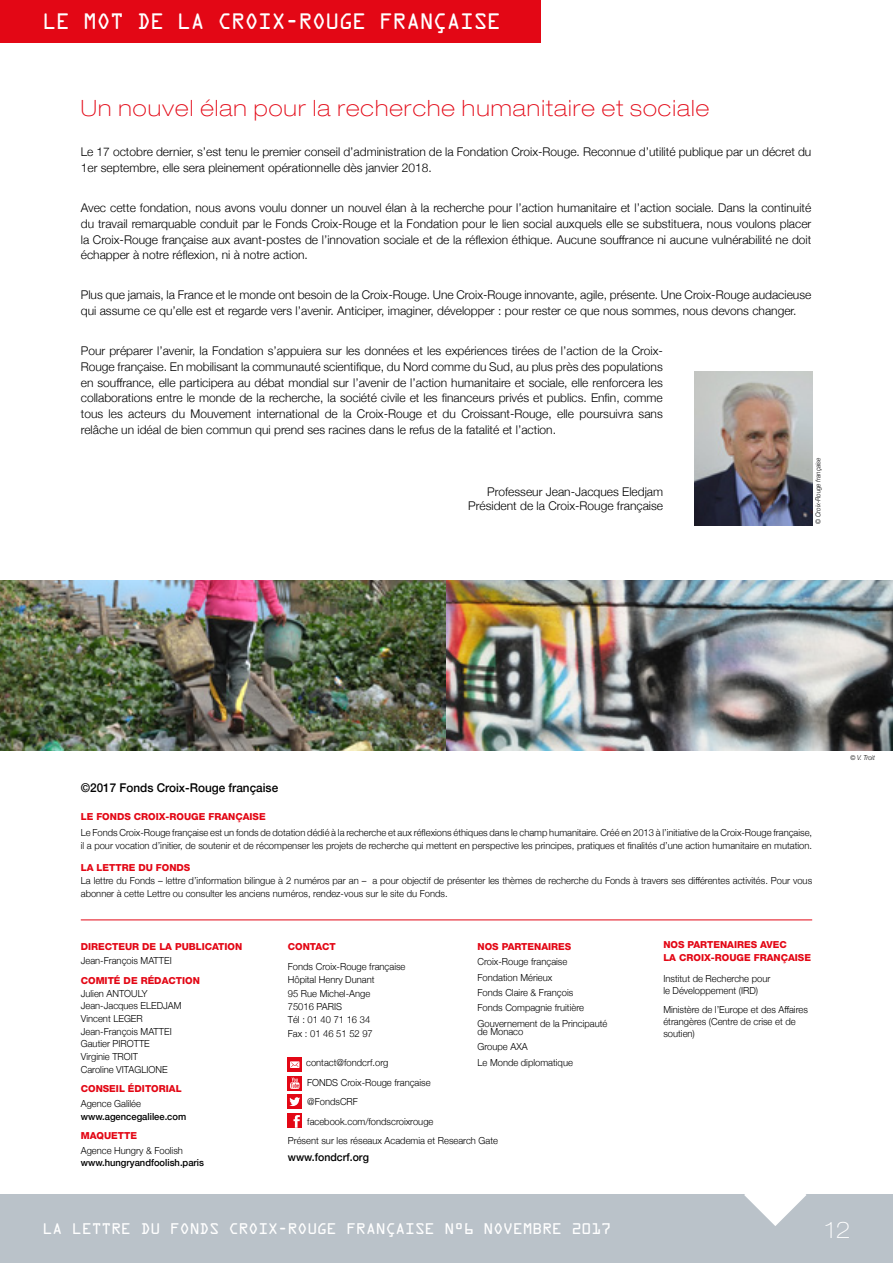
<style>
.page{position:relative;width:893px;height:1263px;background:#fff}
.page>*{position:absolute;margin:0;border:0;box-sizing:border-box;transform-origin:0 0}
.t1{font:100 expanded 22.5px "Helvetica Neue";letter-spacing:.05em;color:#e30715}
.t2{font:100 expanded 22.5px "Helvetica Neue";color:#fff}
.t3{font:20.1px "OCRA Std";letter-spacing:-.05em;color:#fff}
.t4{font:13.95px "OCRA Std";letter-spacing:-.05em;color:#fff;scale:1.05 1}
.t5{font:500 12.15px "Helvetica Neue";color:#000}
.t6{font:300 12px/15.8px "Helvetica Neue";color:#000}
.t7{font:500 10.8px "Helvetica Neue";color:#000}
.t8{font:300 9.75px/12.8px "Helvetica Neue";color:#000}
.t9{font:800 9.75px/13.4px "Helvetica Neue";color:#e30715}
.t10{font:500 9.75px "Helvetica Neue";color:#000}
.t11{font:italic 300 6.75px "Helvetica Neue";color:#000;scale:.93 1}
</style>
<div class="page">
<div style="left:0;top:1195px;width:893px;height:68px;background:#bac2c9"></div>
<hr style="left:81px;top:919px;width:731px;height:1px;background:#e30715">
<div style="left:288px;top:1094px;width:14px;height:15px;background:#e30715"></div>
<svg style="left:288px;top:1076px;width:14px;height:14px"></svg>
<svg style="left:290px;top:1077px;width:9px;height:12px"></svg>
<div style="left:288px;top:1113px;width:14px;height:15px;background:#e30715"></div>
<svg style="left:293px;top:1115px;width:7px;height:13px"></svg>
<svg style="left:289px;top:1097px;width:11px;height:9px"></svg>
<img style="left:0;top:580px;width:893px;height:170px">
<div style="left:0;top:0;width:540px;height:43px;background:#e30715"></div>
<div style="left:288px;top:1057px;width:14px;height:15px;background:#e30715"></div>
<svg style="left:290px;top:1061px;width:9px;height:7px"></svg>
<svg style="left:744px;top:1194px;width:62px;height:32px"></svg>
<img style="left:694px;top:371px;width:118px;height:154px">
<h2 class="t3" style="left:43px;top:13px;width:460px">LE MOT DE LA CROIX-ROUGE FRANÇAISE</h2>
<h1 class="t1" style="left:81px;top:95px;width:630px">Un nouvel élan pour la recherche humanitaire et sociale</h1>
<p class="t6" style="left:81px;top:143px;width:732px">Le 17 octobre dernier, s’est tenu le premier conseil d’administration de la Fondation Croix-Rouge. Reconnue d’utilité publique par un décret du<br>1er septembre, elle sera pleinement opérationnelle dès janvier 2018.</p>
<p class="t6" style="left:81px;top:199px;width:732px;text-align:justify">Avec cette fondation, nous avons voulu donner un nouvel élan à la recherche pour l’action humanitaire et l’action sociale. Dans la continuité du travail remarquable conduit par le Fonds Croix-Rouge et la Fondation pour le lien social auxquels elle se substituera, nous voulons placer la Croix-Rouge française aux avant-postes de l’innovation sociale et de la réflexion éthique. Aucune souffrance ni aucune vulnérabilité ne doit échapper à notre réflexion, ni à notre action.</p>
<p class="t6" style="left:81px;top:286px;width:732px">Plus que jamais, la France et le monde ont besoin de la Croix-Rouge. Une Croix-Rouge innovante, agile, présente. Une Croix-Rouge audacieuse qui assume ce qu’elle est et regarde vers l’avenir. Anticiper, imaginer, développer : pour rester ce que nous sommes, nous devons changer.</p>
<p class="t6" style="left:81px;top:342px;width:584px;text-align:justify">Pour préparer l’avenir, la Fondation s’appuiera sur les données et les expériences tirées de l’action de la Croix-Rouge française. En mobilisant la communauté scientifique, du Nord comme du Sud, au plus près des populations en souffrance, elle participera au débat mondial sur l’avenir de l’action humanitaire et sociale, elle renforcera les collaborations entre le monde de la recherche, la société civile et les financeurs privés et publics. Enfin, comme tous les acteurs du Mouvement international de la Croix-Rouge et du Croissant-Rouge, elle poursuivra sans relâche un idéal de bien commun qui prend ses racines dans le refus de la fatalité et l’action.</p>
<p class="t6" style="left:468px;top:483px;width:196px;line-height:14.2px;text-align:right">Professeur Jean-Jacques Eledjam<br>Président de la Croix-Rouge française</p>
<p class="t11" style="left:813px;top:524px;width:73px;rotate:-90deg">© Croix-Rouge française</p>
<p class="t5" style="left:81px;top:778px;width:199px">©2017 Fonds Croix-Rouge française</p>
<p class="t9" style="left:81px;top:810px;width:186px">LE FONDS CROIX-ROUGE FRANÇAISE</p>
<p class="t8" style="left:81px;top:826px;width:733px">Le Fonds Croix-Rouge française est un fonds de dotation dédié à la recherche et aux réflexions éthiques dans le champ humanitaire. Créé en 2013 à l’initiative de la Croix-Rouge française, il a pour vocation d’initier, de soutenir et de récompenser les projets de recherche qui mettent en perspective les principes, pratiques et finalités d’une action humanitaire en mutation.</p>
<p class="t9" style="left:81px;top:861px;width:111px">LA LETTRE DU FONDS</p>
<p class="t8" style="left:81px;top:874px;width:733px">La lettre du Fonds – lettre d’information bilingue à 2 numéros par an – a pour objectif de présenter les thèmes de recherche du Fonds à travers ses différentes activités. Pour vous abonner à cette Lettre ou consulter les anciens numéros, rendez-vous sur le site du Fonds.</p>
<p class="t9" style="left:81px;top:940px;width:163px">DIRECTEUR DE LA PUBLICATION</p>
<p class="t8" style="left:81px;top:954px;width:92px">Jean-François MATTEI</p>
<p class="t9" style="left:81px;top:974px;width:121px">COMITÉ DE RÉDACTION</p>
<p class="t8" style="left:81px;top:986px;width:102px">Julien ANTOULY<br>Jean-Jacques ELEDJAM<br>Vincent LEGER<br>Jean-François MATTEI<br>Gautier PIROTTE<br>Virginie TROIT<br>Caroline VITAGLIONE</p>
<p class="t9" style="left:81px;top:1082px;width:102px">CONSEIL ÉDITORIAL</p>
<p class="t8" style="left:81px;top:1096px;width:62px">Agence Galilée</p>
<p class="t10" style="left:81px;top:1108px;width:107px">www.agencegalilee.com</p>
<p class="t9" style="left:81px;top:1129px;width:58px">MAQUETTE</p>
<p class="t8" style="left:81px;top:1143px;width:104px">Agence Hungry &amp; Foolish</p>
<p class="t10" style="left:81px;top:1155px;width:125px">www.hungryandfoolish.paris</p>
<p class="t9" style="left:288px;top:940px;width:49px">CONTACT</p>
<p class="t8" style="left:288px;top:959px;width:119px;line-height:13.4px">Fonds Croix-Rouge française<br>Hôpital Henry Dunant<br>95 Rue Michel-Ange<br>75016 PARIS<br>Tél : 01 40 71 16 34<br>Fax : 01 46 51 52 97</p>
<p class="t8" style="left:306px;top:1056px;width:84px">contact@fondcrf.org</p>
<p class="t8" style="left:307px;top:1075px;width:125px">FONDS Croix-Rouge française</p>
<p class="t8" style="left:307px;top:1095px;width:52px">@FondsCRF</p>
<p class="t8" style="left:307px;top:1114px;width:128px">facebook.com/fondscroixrouge</p>
<p class="t8" style="left:288px;top:1134px;width:212px">Présent sur les réseaux Academia et Research Gate</p>
<p class="t7" style="left:288px;top:1148px;width:83px">www.fondcrf.org</p>
<p class="t9" style="left:477px;top:940px;width:95px">NOS PARTENAIRES</p>
<p class="t8" style="left:477px;top:953px;width:131px;line-height:15.3px">Croix-Rouge française<br>Fondation Mérieux<br>Fonds Claire &amp; François<br>Fonds Compagnie fruitière<br>Gouvernement de la Principauté</p>
<p class="t8" style="left:477px;top:1023px;width:97px;line-height:15.3px">de Monaco<br>Groupe AXA<br>Le Monde diplomatique</p>
<p class="t9" style="left:663px;top:938px;width:149px">NOS PARTENAIRES AVEC<br>LA CROIX-ROUGE FRANÇAISE</p>
<p class="t8" style="left:663px;top:972px;width:109px;line-height:12px">Institut de Recherche pour le Développement (IRD)</p>
<p class="t8" style="left:663px;top:1003px;width:146px;line-height:12px">Ministère de l’Europe et des Affaires étrangères (Centre de crise et de soutien)</p>
<p class="t11" style="left:850px;top:752px;width:28px">© V. Troit</p>
<p class="t4" style="left:43px;top:1223px;width:543px">LA LETTRE DU FONDS CROIX-ROUGE FRANÇAISE N°6 NOVEMBRE 2017</p>
<h1 class="t2" style="left:825px;top:1216px;width:27px">12</h1>
</div>
